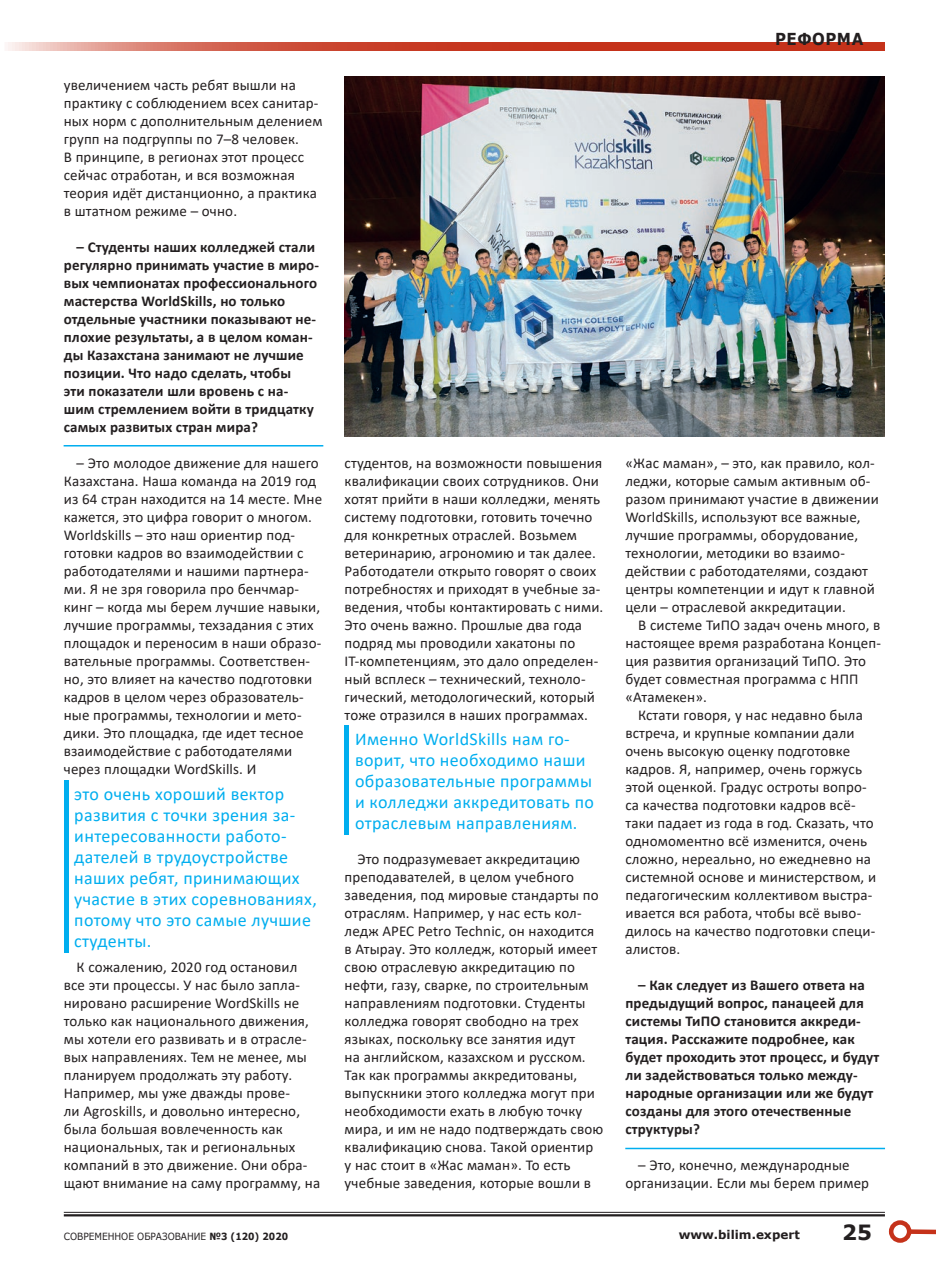
<style>
.page{position:relative;width:936px;height:1263px;background:#fff}
.page>*{position:absolute;margin:0;border:0;box-sizing:border-box;transform-origin:0 0}
.t1{font:700 21px "Verdana";color:#231f20}
.t2{font:18px/21px "Calibri";letter-spacing:.02em;color:#00aeef}
.t3{font:700 16.5px "Verdana";letter-spacing:.035em;color:#231f20;scale:.91 1}
.t4{font:15px/18px "Calibri";letter-spacing:.01em;color:#231f20}
.t5{font:700 15px/18px "Calibri";letter-spacing:.01em;color:#231f20}
.t6{font:700 12px "Verdana";color:#231f20}
.t7{font:9.9px "Verdana";color:#231f20;scale:.91 1}
.s1{font-weight:700}
</style>
<div class="page">
<img style="left:344px;top:77px;width:540px;height:360px">
<hr style="left:64px;top:780px;width:4px;height:173px;background:#00aeef">
<div style="left:344px;top:725px;width:5px;height:110px;background:#00aeef"></div>
<hr style="left:64px;top:445px;width:259px;height:1px;background:#00aeef">
<hr style="left:625px;top:1148px;width:260px;height:1px;background:#00aeef">
<hr style="left:64px;top:1212px;width:820px;height:1px;background:#231f20">
<hr style="left:64px;top:1214px;width:820px;height:2px;background:#231f20">
<svg style="left:8px;top:43px;width:876px;height:8px;background:#cd523e"></svg>
<div style="left:909px;top:1229px;width:26px;height:5px;background:#c5321a"></div>
<div style="left:888px;top:1220px;width:23px;height:23px;border:4px solid #c5321a;border-radius:50%"></div>
<p class="t4" style="left:64px;top:76px;width:260px">увеличением часть ребят вышли на практику с соблюдением всех санитар&shy;ных норм с дополнительным делением групп на подгруппы по 7–8 человек.<br>В принципе, в регионах этот процесс сейчас отработан, и вся возможная теория идёт дистанционно, а практика в штатном режиме – очно.</p>
<p class="t5" style="left:64px;top:238px;width:257px;text-indent:13px">– Студенты наших колледжей стали регулярно принимать участие в миро&shy;вых чемпионатах профессионального мастерства WorldSkills, но только отдельные участники показывают не&shy;плохие результаты, а в целом коман&shy;ды Казахстана занимают не лучшие позиции. Что надо сделать, чтобы<br>эти показатели шли вровень с на&shy;шим стремлением войти в тридцатку самых развитых стран мира?</p>
<p class="t4" style="left:64px;top:454px;width:260px;text-indent:13px">– Это молодое движение для нашего Казахстана. Наша команда на 2019 год из 64 стран находится на 14 месте. Мне кажется, это цифра говорит о многом.<br>Worldskills – это наш ориентир под&shy;готовки кадров во взаимодействии с работодателями и нашими партнера&shy;ми. Я не зря говорила про бенчмар&shy;кинг – когда мы берем лучшие навыки, лучшие программы, техзадания с этих площадок и переносим в наши образо&shy;вательные программы. Соответствен&shy;но, это влияет на качество подготовки кадров в целом через образователь&shy;ные программы, технологии и мето&shy;дики. Это площадка, где идет тесное взаимодействие с работодателями через площадки WordSkills. И</p>
<p class="t2" style="left:74px;top:783px;width:244px">это очень хороший вектор развития с точки зрения за&shy;интересованности работо&shy;дателей в трудоустройстве наших ребят, принимающих участие в этих соревнованиях, потому что это самые лучшие студенты.</p>
<p class="t4" style="left:64px;top:958px;width:258px;text-indent:13px">К сожалению, 2020 год остановил все эти процессы. У нас было запла&shy;нировано расширение WordSkills не только как национального движения, мы хотели его развивать и в отрасле&shy;вых направлениях. Тем не менее, мы планируем продолжать эту работу.<br>Например, мы уже дважды прове-<br>ли Agroskills, и довольно интересно, была большая вовлеченность как национальных, так и региональных компаний в это движение. Они обра&shy;щают внимание на саму программу, на</p>
<p class="t3" style="left:775px;top:27px;width:99px">РЕФОРМА</p>
<p class="t4" style="left:344px;top:454px;width:260px">студентов, на возможности повышения квалификации своих сотрудников. Они хотят прийти в наши колледжи, менять систему подготовки, готовить точечно для конкретных отраслей. Возьмем ветеринарию, агрономию и так далее.<br>Работодатели открыто говорят о своих потребностях и приходят в учебные за&shy;ведения, чтобы контактировать с ними.<br>Это очень важно. Прошлые два года подряд мы проводили хакатоны по IT-компетенциям, это дало определен&shy;ный всплеск – технический, техноло&shy;гический, методологический, который тоже отразился в наших программах.</p>
<p class="t2" style="left:355px;top:728px;width:240px">Именно WorldSkills нам го&shy;ворит, что необходимо наши образовательные программы и колледжи аккредитовать по отраслевым направлениям.</p>
<p class="t4" style="left:344px;top:850px;width:260px;text-indent:13px">Это подразумевает аккредитацию преподавателей, в целом учебного заведения, под мировые стандарты по отраслям. Например, у нас есть кол&shy;ледж АРЕС Petro Technic, он находится в Атырау. Это колледж, который имеет свою отраслевую аккредитацию по нефти, газу, сварке, по строительным направлениям подготовки. Студенты колледжа говорят свободно на трех языках, поскольку все занятия идут<br>на английском, казахском и русском.<br>Так как программы аккредитованы, выпускники этого колледжа могут при необходимости ехать в любую точку мира, и им не надо подтверждать свою квалификацию снова. Такой ориентир у нас стоит в «Жас маман». То есть учебные заведения, которые вошли в</p>
<p class="t4" style="left:625px;top:454px;width:255px">«Жас маман», – это, как правило, кол&shy;леджи, которые самым активным об&shy;разом принимают участие в движении WorldSkills, используют все важные, лучшие программы, оборудование, технологии, методики во взаимо&shy;действии с работодателями, создают центры компетенции и идут к главной цели – отраслевой аккредитации.</p>
<p class="t4" style="left:625px;top:616px;width:257px;text-indent:13px">В системе ТиПО задач очень много, в настоящее время разработана Концеп&shy;ция развития организаций ТиПО. Это будет совместная программа с НПП «Атамекен».</p>
<p class="t4" style="left:625px;top:706px;width:252px;text-indent:13px">Кстати говоря, у нас недавно была встреча, и крупные компании дали очень высокую оценку подготовке кадров. Я, например, очень горжусь этой оценкой. Градус остроты вопро&shy;са качества подготовки кадров всё&shy;таки падает из года в год. Сказать, что одномоментно всё изменится, очень сложно, нереально, но ежедневно на системной основе и министерством, и педагогическим коллективом выстра&shy;ивается вся работа, чтобы всё выво&shy;дилось на качество подготовки специ&shy;алистов.</p>
<p class="t5" style="left:625px;top:976px;width:255px;text-indent:13px">– Как следует из Вашего ответа на предыдущий вопрос, панацеей для системы ТиПО становится аккреди&shy;тация. Расскажите подробнее, как будет проходить этот процесс, и будут ли задействоваться только между&shy;народные организации или же будут созданы для этого отечественные структуры?</p>
<p class="t4" style="left:625px;top:1156px;width:245px;text-align:center">– Это, конечно, международные организации. Если мы берем пример</p>
<p class="t7" style="left:64px;top:1229px;width:248px">СОВРЕМЕННОЕ ОБРАЗОВАНИЕ <span class="s1">№3 (120) 2020</span></p>
<p class="t6" style="left:678px;top:1226px;width:123px">www.bilim.expert</p>
<h1 class="t1" style="left:842px;top:1217px;width:31px">25</h1>
</div>
